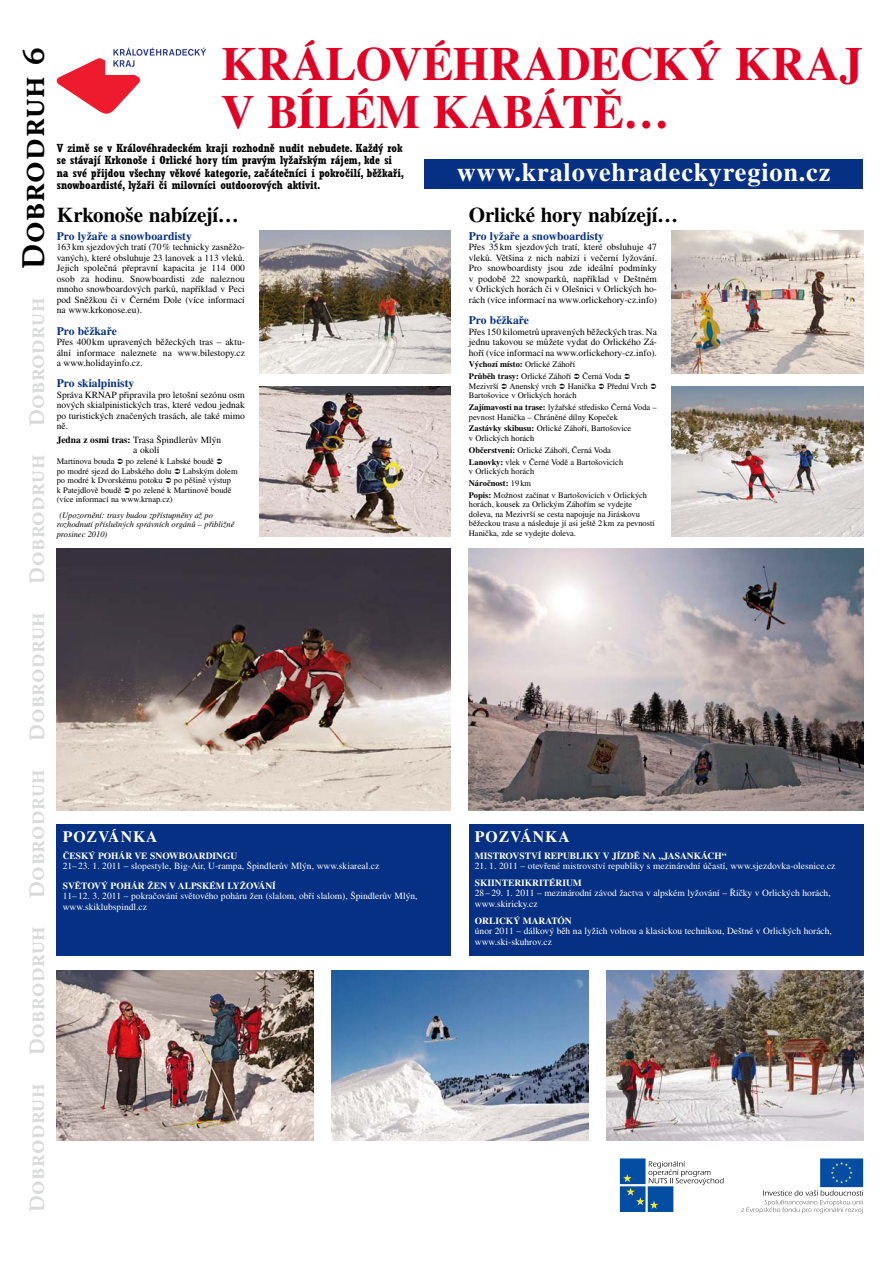
<style>
.page{position:relative;width:893px;height:1263px;background:#fff}
.page>*{position:absolute;margin:0;border:0;box-sizing:border-box;transform-origin:0 0}
.t1{font:700 47.4px/48.4px "Times CE";color:#e20025}
.t2{font:31.65px "Stone Informal Itc SCTOT Semi";letter-spacing:.03em;color:#000}
.t3{font:700 26.4px "Times CE";letter-spacing:.03em;color:#fff}
.t4{font:21px "Stone Informal Itc SCTOT Semi";letter-spacing:.03em;color:#d9dadb}
.t5{font:700 21px "Times CE";letter-spacing:-.015em;color:#000}
.t6{font:700 15.75px "Times CE";letter-spacing:.06em;color:#fff}
.t7{font:700 condensed 11.55px/12.6px "Rockwell CE";color:#000}
.t8{font:700 11.55px "Times CE";color:#063083}
.t9{font:9.45px/10.5px "Times CE";color:#000;text-align:justify}
.t10{font:9.45px/10.5px "Times CE";color:#fff}
.t11{font:700 9.45px "Times CE";color:#fff}
.t12{font:8.4px/11.9px "Times CE";color:#000}
.t13{font:italic 8.4px/9.4px "Times CE";color:#000}
.s1{font-size:21px;color:#d9dadb}
.s2{font-weight:700}
</style>
<div class="page">
<svg style="left:741px;top:1158px;width:122px;height:56px"></svg>
<svg style="left:620px;top:1158px;width:104px;height:54px"></svg>
<svg style="left:57px;top:48px;width:149px;height:66px"></svg>
<div style="left:424px;top:159px;width:439px;height:30px;background:#063083"></div>
<img style="left:260px;top:231px;width:191px;height:143px">
<img style="left:672px;top:231px;width:191px;height:143px">
<img style="left:260px;top:387px;width:191px;height:149px">
<img style="left:672px;top:387px;width:191px;height:149px">
<img style="left:57px;top:970px;width:257px;height:171px">
<img style="left:57px;top:548px;width:394px;height:263px">
<img style="left:469px;top:548px;width:394px;height:263px">
<img style="left:331px;top:970px;width:257px;height:171px">
<img style="left:606px;top:970px;width:257px;height:171px">
<div style="left:57px;top:824px;width:394px;height:131px;background:#063083"></div>
<div style="left:469px;top:824px;width:394px;height:131px;background:#063083"></div>
<h2 class="t2" style="left:15px;top:426px;width:380px;rotate:-90deg"><span class="s1">Dobrodruh</span> Dobrodruh 6</h2>
<h3 class="t4" style="left:25px;top:584px;width:130px;rotate:-90deg">Dobrodruh</h3>
<h1 class="t1" style="left:221px;top:47px;width:643px">KRÁLOVÉHRADECKÝ KRAJ<br>V BÍLÉM KABÁTĚ…</h1>
<p class="t7" style="left:57px;top:142px;width:349px">V zimě se v Královéhradeckém kraji rozhodně nudit nebudete. Každý rok se stávají Krkonoše i Orlické hory tím pravým lyžařským rájem, kde si na své přijdou všechny věkové kategorie, začátečníci i pokročilí, běžkaři, snowboardisté, lyžaři či milovníci outdoorových aktivit.</p>
<h3 class="t3" style="left:457px;top:161px;width:375px">www.kralovehradeckyregion.cz</h3>
<h3 class="t5" style="left:57px;top:207px;width:184px">Krkonoše nabízejí…</h3>
<h3 class="t5" style="left:469px;top:207px;width:211px">Orlické hory nabízejí…</h3>
<p class="t8" style="left:57px;top:231px;width:137px">Pro lyžaře a snowboardisty</p>
<p class="t9" style="left:57px;top:243px;width:190px">163 km sjezdových tratí (70 % technicky zasněžo&shy;vaných), které obsluhuje 23 lanovek a 113 vleků.<br>Jejich společná přepravní kapacita je 114 000 osob za hodinu. Snowboardisti zde naleznou mnoho snowboardových parků, například v Peci pod Sněžkou či v Černém Dole (více informací na www.krkonose.eu).</p>
<p class="t8" style="left:57px;top:326px;width:62px">Pro běžkaře</p>
<p class="t9" style="left:57px;top:338px;width:190px">Přes 400 km upravených běžeckých tras – aktu&shy;ální informace naleznete na www.bilestopy.cz a www.holidayinfo.cz.</p>
<p class="t8" style="left:57px;top:379px;width:79px">Pro skialpinisty</p>
<p class="t9" style="left:57px;top:391px;width:190px">Správa KRNAP připravila pro letošní sezónu osm nových skialpinistických tras, které vedou jednak po turistických značených trasách, ale také mimo ně.</p>
<p class="t9" style="left:133px;top:436px;width:90px;text-indent:-76px"><span class="s2">Jedna z osmi tras:</span> Trasa Špindlerův Mlýn a okolí</p>
<p class="t12" style="left:57px;top:457px;width:59px">Martinova bouda</p>
<p class="t8" style="left:469px;top:231px;width:137px">Pro lyžaře a snowboardisty</p>
<p class="t9" style="left:469px;top:243px;width:190px">Přes 35 km sjezdových tratí, které obsluhuje 47 vleků. Většina z nich nabízí i večerní lyžování.<br>Pro snowboardisty jsou zde ideální podmínky v podobě 22 snowparků, například v Deštném v Orlických horách či v Olešnici v Orlických ho&shy;rách (více informací na www.orlickehory-cz.info)</p>
<p class="t8" style="left:469px;top:315px;width:62px">Pro běžkaře</p>
<p class="t9" style="left:469px;top:328px;width:190px">Přes 150 kilometrů upravených běžeckých tras. Na jednu takovou se můžete vydat do Orlického Zá&shy;hoří (více informací na www.orlickehory-cz.info).</p>
<p class="t12" style="left:469px;top:360px;width:108px"><span class="s2">Výchozí místo:</span> Orlické Záhoří<br><span class="s2">Průběh trasy:</span> Orlické Záhoří</p>
<p class="t12" style="left:582px;top:372px;width:41px">Černá Voda</p>
<p class="t12" style="left:469px;top:382px;width:31px">Mezivrší</p>
<p class="t12" style="left:509px;top:382px;width:49px">Anenský vrch</p>
<p class="t12" style="left:568px;top:382px;width:30px">Hanička</p>
<p class="t12" style="left:607px;top:382px;width:42px">Přední Vrch</p>
<p class="t12" style="left:469px;top:391px;width:189px">Bartošovice v Orlických horách<br><span class="s2">Zajímavosti na trase:</span> lyžařské středisko Černá Voda –</p>
<p class="t12" style="left:469px;top:412px;width:164px">pevnost Hanička – Chráněné dílny Kopeček<br><span class="s2">Zastávky skibusu:</span> Orlické Záhoří, Bartošovice</p>
<p class="t12" style="left:469px;top:434px;width:156px">v Orlic kých horách<br><span class="s2">Občerstvení:</span> Orlické Záhoří, Černá Voda<br><span class="s2">Lanovky:</span> vlek v Černé Vodě a Bartošovicích</p>
<p class="t12" style="left:469px;top:467px;width:180px">v Orlických horách<br><span class="s2">Náročnost:</span> 19 km<br><span class="s2">Popis:</span> Možnost začínat v Bartošovicích v Orlických</p>
<p class="t12" style="left:469px;top:501px;width:187px;line-height:9.4px">horách, kousek za Orlickým Záhořím se vydejte doleva, na Mezivrší se cesta napojuje na Jiráskovu běžeckou trasu a následuje jí asi ještě 2 km za pevností Hanička, zde se vydejte doleva.</p>
<p class="t12" style="left:57px;top:458px;width:159px;line-height:9.4px;text-indent:69px">po zelené k Labské boudě po modré sjezd do Labského dolu</p>
<p class="t12" style="left:183px;top:467px;width:56px">Labským dolem</p>
<p class="t12" style="left:57px;top:476px;width:107px">po modré k Dvorskému potoku</p>
<p class="t12" style="left:174px;top:476px;width:59px">po pěšině výstup</p>
<p class="t12" style="left:57px;top:486px;width:66px">k Patejdlově boudě</p>
<p class="t12" style="left:57px;top:487px;width:176px;line-height:9.4px;text-indent:76px">po zelené k Martinově boudě (více informací na www.krnap.cz)</p>
<p class="t13" style="left:57px;top:511px;width:179px;text-indent:3px">(Upozornění: trasy budou zpřístupněny až po rozhodnutí příslušných správních orgánů – přibližně prosinec 2010)</p>
<h3 class="t4" style="left:25px;top:741px;width:130px;rotate:-90deg">Dobrodruh</h3>
<h3 class="t4" style="left:25px;top:898px;width:130px;rotate:-90deg">Dobrodruh</h3>
<h3 class="t4" style="left:25px;top:1055px;width:130px;rotate:-90deg">Dobrodruh</h3>
<h3 class="t6" style="left:63px;top:831px;width:96px">POZVÁNKA</h3>
<p class="t11" style="left:63px;top:852px;width:176px">ČESKÝ POHÁR VE SNOWBOARDINGU</p>
<p class="t10" style="left:63px;top:863px;width:318px">21– 23. 1. 2011 – slopestyle, Big-Air, U-rampa, Špindlerův Mlýn, www.skiareal.cz</p>
<p class="t11" style="left:63px;top:882px;width:215px">SVĚTOVÝ POHÁR ŽEN V ALPSKÉM LYŽOVÁNÍ</p>
<p class="t10" style="left:63px;top:893px;width:356px">11– 12. 3. 2011 – pokračování světového poháru žen (slalom, obří slalom), Špindlerův Mlýn, www.skiklubspindl.cz</p>
<h3 class="t6" style="left:475px;top:831px;width:96px">POZVÁNKA</h3>
<p class="t11" style="left:475px;top:852px;width:253px">MISTROVSTVÍ REPUBLIKY V JÍZDĚ NA „JASANKÁCH“</p>
<p class="t10" style="left:475px;top:863px;width:362px">21. 1. 2011 – otevřené mistrovství republiky s mezinárodní účastí, www.sjezdovka-olesnice.cz</p>
<p class="t11" style="left:475px;top:879px;width:108px">SKIINTERIKRITÉRIUM</p>
<p class="t10" style="left:475px;top:890px;width:357px">28 – 29. 1. 2011 – mezinárodní závod žactva v alpském lyžování – Říčky v Orlických horách, www.skiricky.cz</p>
<p class="t11" style="left:475px;top:916px;width:98px">ORLICKÝ MARATÓN</p>
<p class="t10" style="left:475px;top:927px;width:358px">únor 2011 – dálkový běh na lyžích volnou a klasickou technikou, Deštné v Orlických horách, www.ski-skuhrov.cz</p>
<h3 class="t4" style="left:25px;top:1212px;width:130px;rotate:-90deg">Dobrodruh</h3>
</div>
